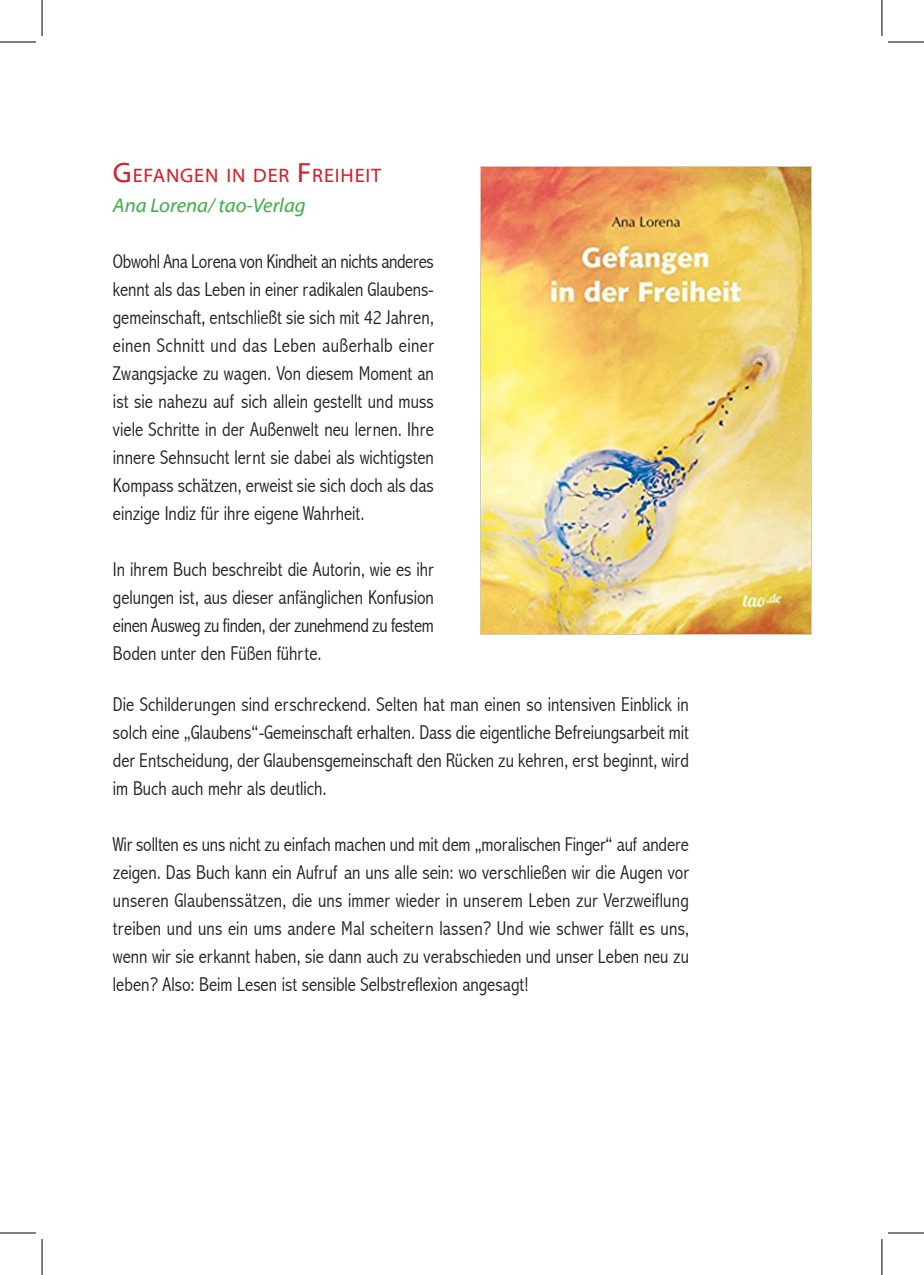
<style>
.page{position:relative;width:924px;height:1275px;background:#fff}
.page>*{position:absolute;margin:0;border:0;box-sizing:border-box;transform-origin:0 0}
.t1{font:300 condensed 20px/28px "Abadi";color:#231f20;text-align:justify}
.t2{font:20px "Myriad It Web";color:#40ae49}
.t3{font:19.6px "Myriad Web";letter-spacing:.045em;color:#d1232a}
.s1{font-size:28px}
</style>
<div class="page">
<img style="left:480px;top:166px;width:331px;height:468px">
<hr style="left:0;top:42px;width:36px;height:1px;background:#000">
<hr style="left:887px;top:42px;width:36px;height:1px;background:#000">
<hr style="left:0;top:1232px;width:36px;height:1px;background:#000">
<hr style="left:887px;top:1232px;width:36px;height:1px;background:#000">
<hr style="left:42px;top:0;width:1px;height:36px;background:#000">
<hr style="left:42px;top:1239px;width:1px;height:36px;background:#000">
<hr style="left:881px;top:0;width:1px;height:36px;background:#000">
<hr style="left:881px;top:1239px;width:1px;height:36px;background:#000">
<p class="t3" style="left:113px;top:165px;width:270px"><span class="s1">G</span>EFANGEN IN DER <span class="s1">F</span> REIHEIT</p>
<p class="t2" style="left:113px;top:195px;width:194px">Ana Lorena/ tao-Verlag</p>
<p class="t1" style="left:113px;top:248px;width:322px">Obwohl Ana Lorena von Kindheit an nichts anderes kennt als das Leben in einer radikalen Glaubens&shy;gemeinschaft, entschließt sie sich mit 42 Jahren, einen Schnitt und das Leben außerhalb einer Zwangsjacke zu wagen. Von diesem Moment an ist sie nahezu auf sich allein gestellt und muss viele Schritte in der Außenwelt neu lernen. Ihre innere Sehnsucht lernt sie dabei als wichtigsten Kompass schätzen, erweist sie sich doch als das einzige Indiz für ihre eigene Wahrheit.</p>
<p class="t1" style="left:113px;top:556px;width:322px">In ihrem Buch beschreibt die Autorin, wie es ihr gelungen ist, aus dieser anfänglichen Konfusion einen Ausweg zu finden, der zunehmend zu festem Boden unter den Füßen führte.</p>
<p class="t1" style="left:113px;top:690px;width:577px">Die Schilderungen sind erschreckend. Selten hat man einen so intensiven Einblick in solch eine „Glaubens“-Gemeinschaft erhalten. Dass die eigentliche Befreiungsarbeit mit der Entscheidung, der Glaubensgemeinschaft den Rücken zu kehren, erst beginnt, wird im Buch auch mehr als deutlich.</p>
<p class="t1" style="left:113px;top:830px;width:577px">Wir sollten es uns nicht zu einfach machen und mit dem „moralischen Finger“ auf andere zeigen. Das Buch kann ein Aufruf an uns alle sein: wo verschließen wir die Augen vor unseren Glaubenssätzen, die uns immer wieder in unserem Leben zur Verzweiflung treiben und uns ein ums andere Mal scheitern lassen? Und wie schwer fällt es uns, wenn wir sie erkannt haben, sie dann auch zu verabschieden und unser Leben neu zu leben? Also: Beim Lesen ist sensible Selbstreflexion angesagt!</p>
</div>
